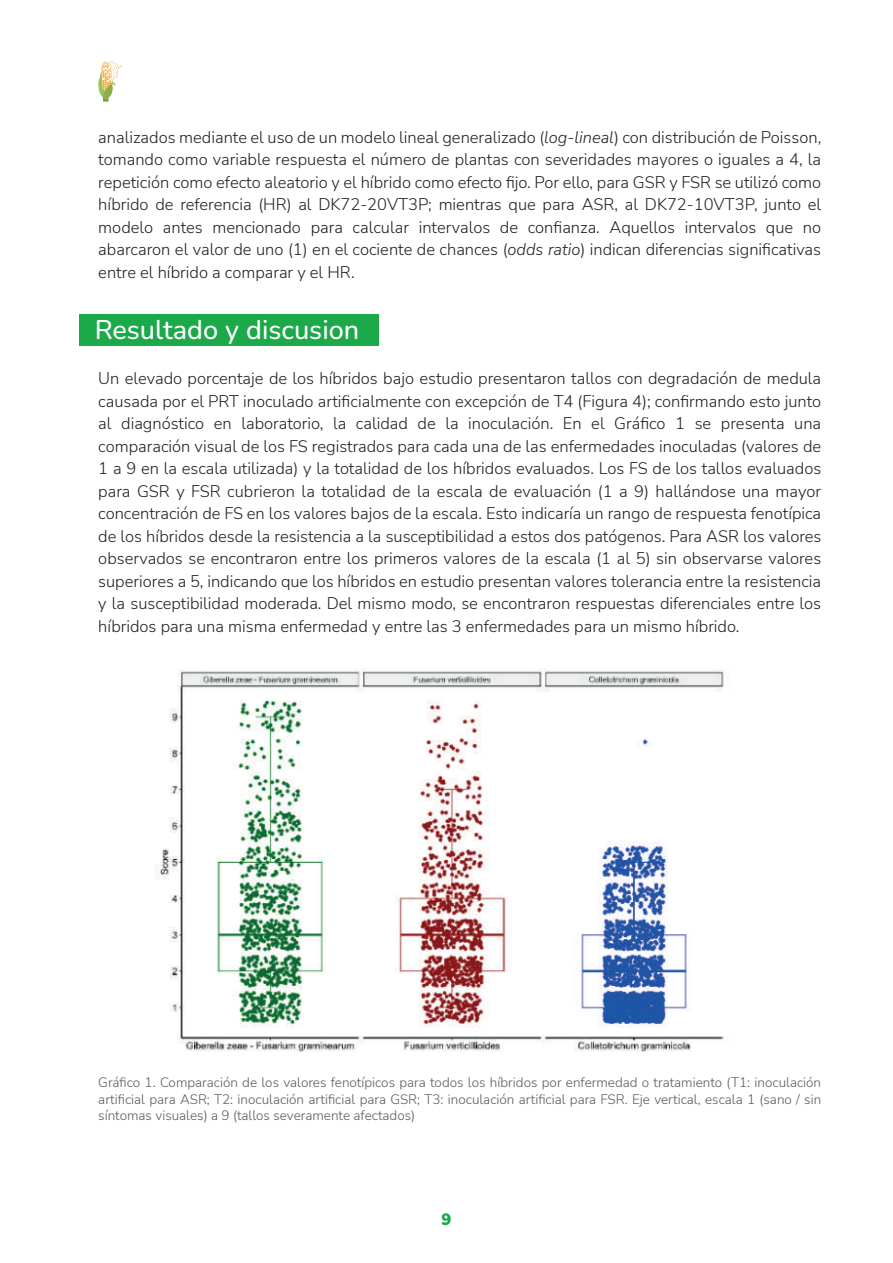
<style>
.page{position:relative;width:893px;height:1263px;background:#fff}
.page>*{position:absolute;margin:0;border:0;box-sizing:border-box;transform-origin:0 0}
.t1{font:500 27px "Nunito";color:#fff}
.t2{font:300 16.5px/22.5px "Nunito Sans";color:#231f20;text-align:justify}
.t3{font:900 16.5px "Nunito Sans";color:#1ca94a}
.t4{font:300 13.5px/16.5px "Nunito Sans";color:#575a5b;text-align:justify}
.s1{font-style:italic}
</style>
<div class="page">
<svg style="left:98px;top:61px;width:23px;height:41px"></svg>
<div style="left:79px;top:314px;width:299px;height:31px;background:#1ca94a"></div>
<img style="left:154px;top:669px;width:570px;height:383px">
<p class="t2" style="left:98px;top:125px;width:724px">analizados mediante el uso de un modelo lineal generalizado (<span class="s1">log-lineal</span>) con distribución de Poisson, tomando como variable respuesta el número de plantas con severidades mayores o iguales a 4, la repetición como efecto aleatorio y el híbrido como efecto fijo. Por ello, para GSR y FSR se utilizó como híbrido de referencia (HR) al DK72-20VT3P; mientras que para ASR, al DK72-10VT3P, junto el modelo antes mencionado para calcular intervalos de confianza. Aquellos intervalos que no abarcaron el valor de uno (1) en el cociente de chances (<span class="s1">odds ratio</span>) indican diferencias significativas entre el híbrido a comparar y el HR.</p>
<h1 class="t1" style="left:95px;top:311px;width:266px">Resultado y discusion</h1>
<p class="t2" style="left:98px;top:367px;width:725px">Un elevado porcentaje de los híbridos bajo estudio presentaron tallos con degradación de medula causada por el PRT inoculado artificialmente con excepción de T4 (Figura 4); confirmando esto junto al diagnóstico en laboratorio, la calidad de la inoculación. En el Gráfico 1 se presenta una comparación visual de los FS registrados para cada una de las enfermedades inoculadas (valores de 1 a 9 en la escala utilizada) y la totalidad de los híbridos evaluados. Los FS de los tallos evaluados para GSR y FSR cubrieron la totalidad de la escala de evaluación (1 a 9) hallándose una mayor concentración de FS en los valores bajos de la escala. Esto indicaría un rango de respuesta fenotípica de los híbridos desde la resistencia a la susceptibilidad a estos dos patógenos. Para ASR los valores observados se encontraron entre los primeros valores de la escala (1 al 5) sin observarse valores superiores a 5, indicando que los híbridos en estudio presentan valores tolerancia entre la resistencia y la susceptibilidad moderada. Del mismo modo, se encontraron respuestas diferenciales entre los híbridos para una misma enfermedad y entre las 3 enfermedades para un mismo híbrido.</p>
<p class="t4" style="left:98px;top:1074px;width:724px">Gráfico 1. Comparación de los valores fenotípicos para todos los híbridos por enfermedad o tratamiento (T1: inoculación artificial para ASR; T2: inoculación artificial para GSR; T3: inoculación artificial para FSR. Eje vertical, escala 1 (sano / sin síntomas visuales) a 9 (tallos severamente afectados)</p>
<p class="t3" style="left:442px;top:1207px;width:11px">9</p>
</div>
